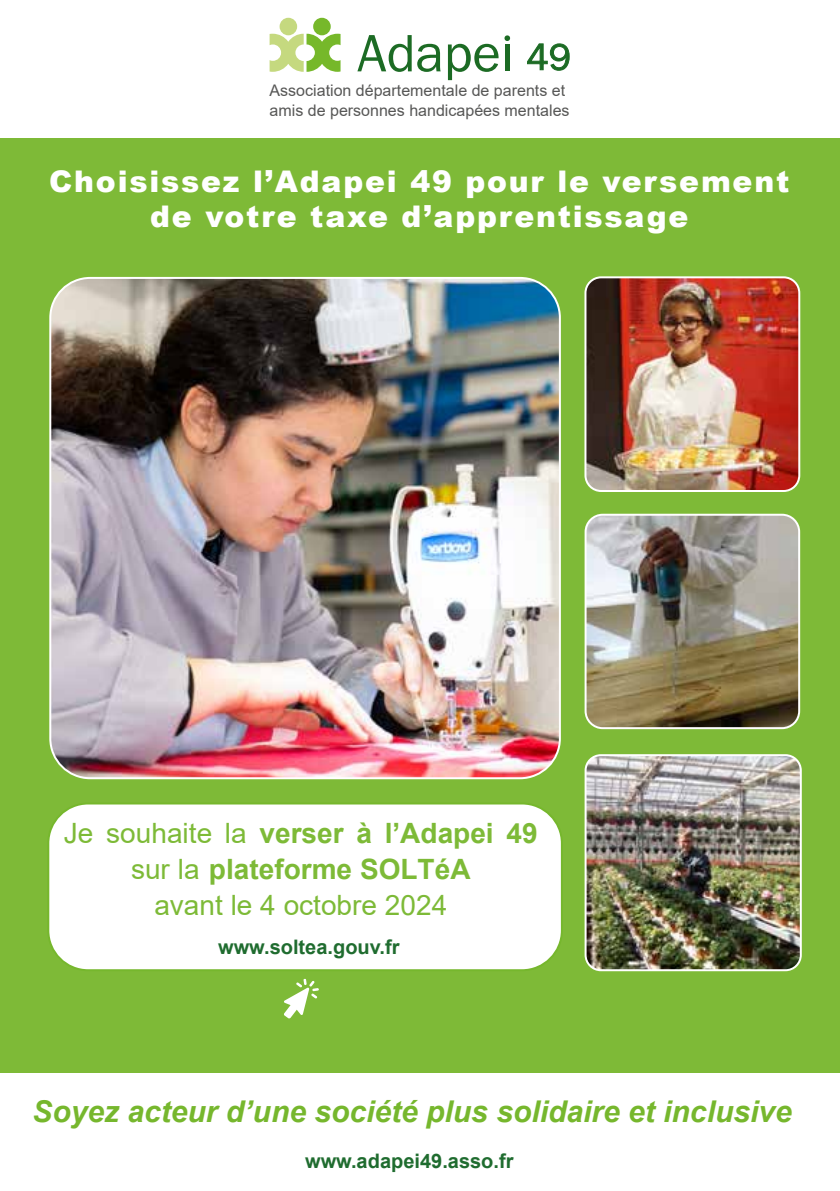
<style>
.page{position:relative;width:840px;height:1191px;background:#fff}
.page>*{position:absolute;margin:0;border:0;box-sizing:border-box;transform-origin:0 0}
.t1{font:italic 700 30px "Arial";color:#76b72d}
.t2{font:900 29.8px/35.8px "Arial";letter-spacing:.06em;color:#fff;text-align:center}
.t3{font:28px/36px "Arial";color:#7dba37;text-align:center}
.t4{font:700 20px "Arial";color:#1f6c2f}
.t5{font:16px/19.2px "Arial";color:#575756}
.s1{font-weight:700}
.s2{font-size:26px;color:#fff}
</style>
<div class="page">
<div style="left:0;top:138px;width:839px;height:935px;background:#7eba37"></div>
<div style="left:279px;top:18px;width:18px;height:17px;background:#c5d97f;border-radius:50%"></div>
<svg style="left:269px;top:34px;width:71px;height:38px"></svg>
<div style="left:313px;top:18px;width:17px;height:17px;background:#76b82a;border-radius:50%"></div>
<svg style="left:504px;top:35px;width:6px;height:6px"></svg>
<svg style="left:357px;top:35px;width:54px;height:37px"></svg>
<svg style="left:417px;top:44px;width:23px;height:28px"></svg>
<svg style="left:447px;top:44px;width:51px;height:36px"></svg>
<hr style="left:505px;top:44px;width:4px;height:27px;background:#1c6b24">
<svg style="left:527px;top:43px;width:42px;height:28px"></svg>
<img style="left:587px;top:277px;width:211px;height:214px">
<div style="left:584px;top:276px;width:215px;height:216px;border:2px solid #fff;border-radius:16px"></div>
<img style="left:587px;top:755px;width:213px;height:215px">
<div style="left:584px;top:754px;width:217px;height:217px;border:2px solid #fff;border-radius:15px"></div>
<img style="left:52px;top:278px;width:507px;height:500px">
<div style="left:49px;top:277px;width:511px;height:502px;border:2px solid #fff;border-radius:40px"></div>
<img style="left:587px;top:515px;width:211px;height:213px">
<div style="left:584px;top:514px;width:215px;height:215px;border:2px solid #fff;border-radius:17px"></div>
<div style="left:48px;top:803px;width:513px;height:167px;background:#fff;border-radius:40px"></div>
<div style="left:47px;top:802px;width:515px;height:169px;border:2px solid #76b72d;border-radius:40px"></div>
<svg style="left:284px;top:978px;width:35px;height:41px"></svg>
<p class="t5" style="left:269px;top:81px;width:301px">Association départementale de parents et amis de personnes handicapées mentales</p>
<h2 class="t2" style="left:49px;top:162px;width:741px">Choisissez l’Adapei 49 pour le versement de votre taxe d’apprentissage</h2>
<h3 class="t3" style="left:64px;top:815px;width:475px">Je souhaite la <span class="s1">verser à l’Adapei 49 </span>sur la <span class="s1">plateforme SOLTéA<br></span>avant le 4 octobre 2024</h3>
<p class="t4" style="left:218px;top:932px;width:183px">www.soltea.gouv.fr</p>
<h1 class="t1" style="left:32px;top:1091px;width:776px">Soyez acteur d’une société plus solidaire et inclusive <span class="s2">!</span></h1>
<p class="t4" style="left:305px;top:1147px;width:210px">www.adapei49.asso.fr</p>
</div>
